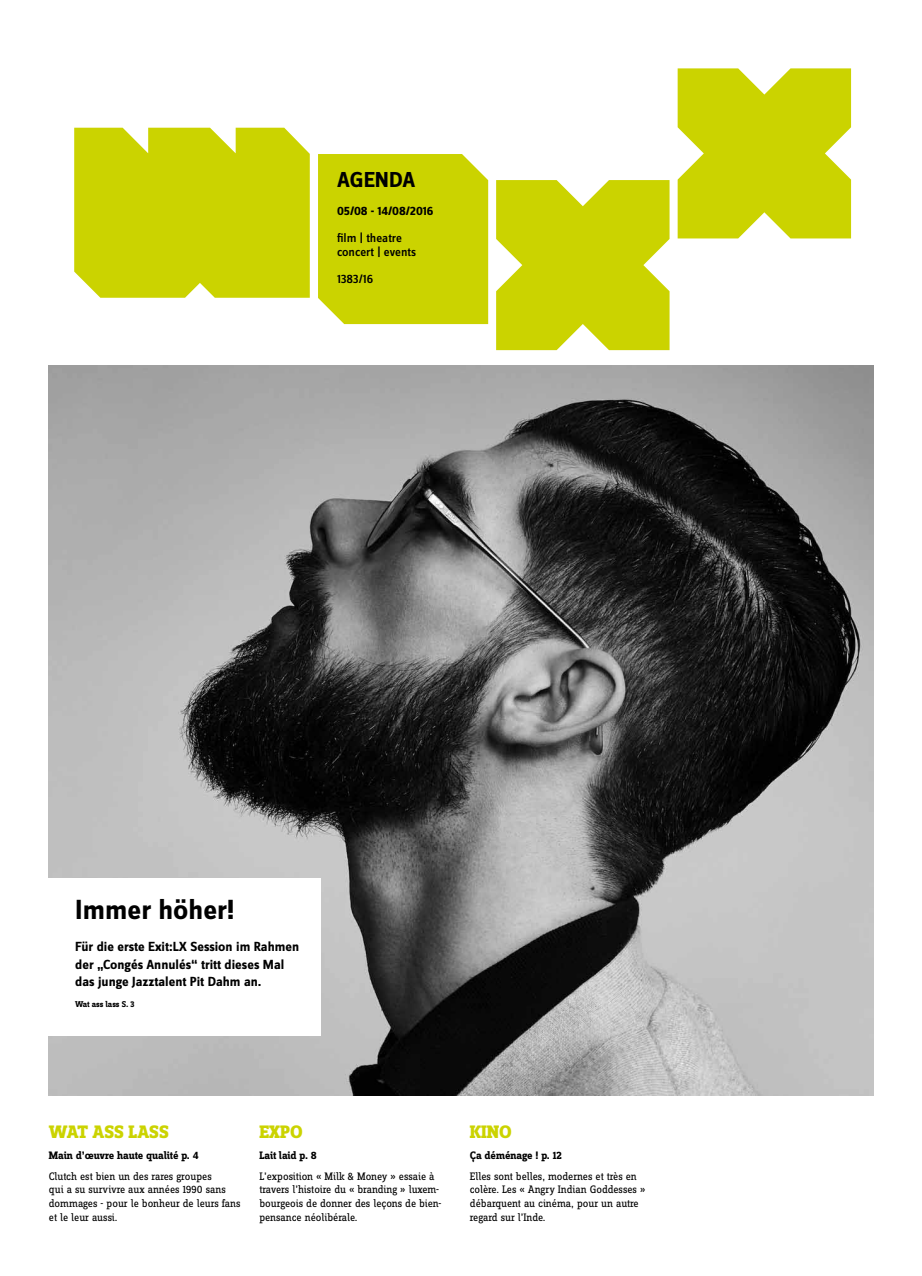
<style>
.page{position:relative;width:922px;height:1276px;background:#fff}
.page>*{position:absolute;margin:0;border:0;box-sizing:border-box;transform-origin:0 0}
.t1{font:700 28.75px "Zine Sans Dis";color:#000}
.t2{font:700 22.5px "Zine Sans Dis";color:#000}
.t3{font:800 18.75px "Zine Slab Dis";color:#cbd300}
.t4{font:700 13.75px/17.5px "Zine Sans Dis";color:#000}
.t5{font:500 12.75px/13.8px "Zine Sans Dis";color:#000}
.t6{font:700 12.75px "Zine Sans Dis";color:#000}
.t7{font:11.25px/13.8px "Zine Slab Dis";color:#000}
.t8{font:700 11.25px "Zine Slab Dis";letter-spacing:-.005em;color:#000}
.t9{font:700 8.75px "Zine Slab Dis";color:#000}
</style>
<div class="page">
<img style="left:49px;top:366px;width:823px;height:729px">
<div style="left:47px;top:878px;width:273px;height:157px;background:#fff"></div>
<svg style="left:496px;top:180px;width:173px;height:170px;background:#cfd717"></svg>
<svg style="left:677px;top:68px;width:173px;height:170px;background:#d0d718"></svg>
<div style="left:318px;top:154px;width:170px;height:170px;background:#cbd300"></div>
<div style="left:74px;top:128px;width:236px;height:170px;background:#cbd300"></div>
<h2 class="t2" style="left:337px;top:168px;width:80px">AGENDA</h2>
<p class="t6" style="left:337px;top:204px;width:98px">05/08 - 14/08/2016</p>
<p class="t5" style="left:337px;top:232px;width:81px">film | theatre concert | events</p>
<p class="t5" style="left:337px;top:273px;width:38px">1383/16</p>
<h1 class="t1" style="left:75px;top:894px;width:161px">Immer höher!</h1>
<p class="t4" style="left:75px;top:938px;width:225px">Für die erste Exit:LX Session im Rahmen der „Congés Annulés“ tritt dieses Mal das junge Jazztalent Pit Dahm an.</p>
<p class="t9" style="left:75px;top:999px;width:61px">Wat ass lass S. 3</p>
<h3 class="t3" style="left:49px;top:1121px;width:121px">WAT ASS LASS</h3>
<h3 class="t3" style="left:259px;top:1121px;width:45px">EXPO</h3>
<h3 class="t3" style="left:469px;top:1121px;width:43px">KINO</h3>
<p class="t8" style="left:49px;top:1149px;width:151px">Main d’œuvre haute qualité p. 4</p>
<p class="t7" style="left:49px;top:1169px;width:193px">Clutch est bien un des rares groupes<br>qui a su survivre aux années 1990 sans dommages - pour le bonheur de leurs fans et le leur aussi.</p>
<p class="t8" style="left:469px;top:1149px;width:93px">Ça déménage ! p. 12</p>
<p class="t7" style="left:469px;top:1169px;width:177px">Elles sont belles, modernes et très en colère. Les « Angry Indian Goddesses » débarquent au cinéma, pour un autre regard sur l’Inde.</p>
<p class="t8" style="left:259px;top:1149px;width:59px">Lait laid p. 8</p>
<p class="t7" style="left:259px;top:1169px;width:183px">L’exposition « Milk &amp; Money » essaie à travers l’histoire du « branding » luxem&shy;bourgeois de donner des leçons de bien&shy;pensance néolibérale.</p>
</div>
